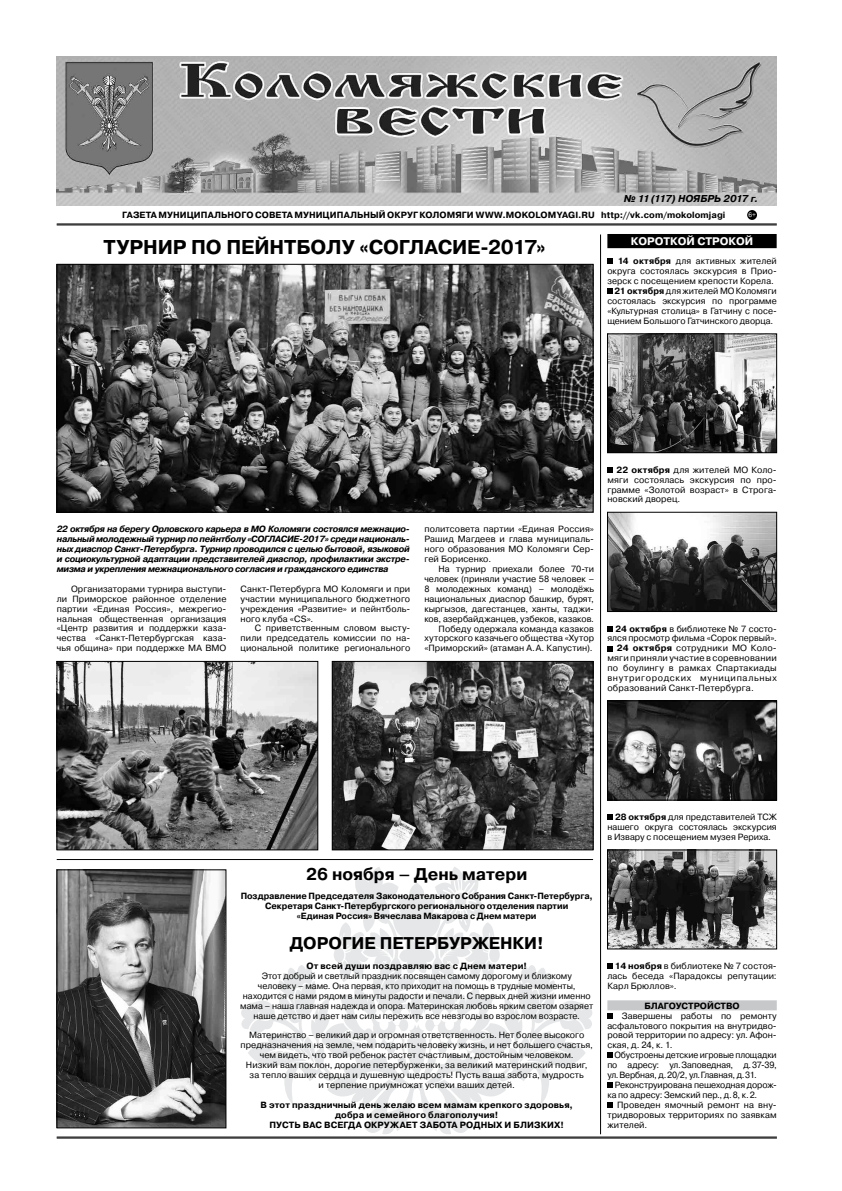
<style>
.page{position:relative;width:842px;height:1191px;background:#fff}
.page>*{position:absolute;margin:0;border:0;box-sizing:border-box;transform-origin:0 0}
.t1{font:700 20px "Pragmatica C";letter-spacing:-.01em;color:#000}
.t2{font:700 17px "Pragmatica C";color:#000}
.t3{font:700 11px "Pragmatica C";color:#fff}
.t4{font:italic 700 10px "Pragmatica C";letter-spacing:-.01em;color:#000}
.t5{font:9px/9.9px "Pragmatica C";letter-spacing:.005em;color:#000;text-align:justify}
.t6{font:700 9px/9.9px "Pragmatica C";letter-spacing:.005em;color:#000;text-align:center}
.t7{font:italic 700 9px/9.9px "Pragmatica C";letter-spacing:-.025em;color:#000;text-align:justify}
.t8{font:9px/9.9px "Pragmatica C";letter-spacing:.005em;color:#000;text-align:justify;scale:.96 1}
.t9{font:9px "Pragmatica C";letter-spacing:.07em;color:#000}
.t10{font:6.4px "Pragmatica C";color:#fff}
.s1{font-weight:700}
</style>
<div class="page">
<hr style="left:57px;top:1136px;width:720px;height:1px;background:#000">
<hr style="left:57px;top:1137px;width:720px;height:1px;background:#000">
<svg style="left:241px;top:867px;width:351px;height:270px"></svg>
<img style="left:57px;top:57px;width:720px;height:148px">
<hr style="left:600px;top:234px;width:1px;height:900px;background:#000">
<div style="left:747px;top:210px;width:10px;height:10px;background:#000;border-radius:50%"></div>
<div style="left:607px;top:1000px;width:170px;height:10px;background:#c7c8ca"></div>
<svg style="left:607px;top:259px;width:6px;height:5px"></svg>
<svg style="left:607px;top:288px;width:6px;height:6px"></svg>
<svg style="left:607px;top:467px;width:6px;height:6px"></svg>
<svg style="left:607px;top:626px;width:6px;height:5px"></svg>
<svg style="left:607px;top:646px;width:6px;height:5px"></svg>
<svg style="left:607px;top:814px;width:6px;height:6px"></svg>
<svg style="left:607px;top:963px;width:6px;height:6px"></svg>
<svg style="left:607px;top:1013px;width:6px;height:5px"></svg>
<svg style="left:607px;top:1052px;width:6px;height:6px"></svg>
<svg style="left:607px;top:1082px;width:6px;height:6px"></svg>
<svg style="left:607px;top:1102px;width:6px;height:5px"></svg>
<div style="left:607px;top:234px;width:170px;height:14px;background:#000"></div>
<img style="left:59px;top:266px;width:532px;height:244px">
<div style="left:57px;top:264px;width:536px;height:248px;border:1px solid #000"></div>
<img style="left:59px;top:663px;width:257px;height:185px">
<div style="left:57px;top:661px;width:261px;height:189px;border:1px solid #000"></div>
<img style="left:334px;top:663px;width:257px;height:185px">
<div style="left:332px;top:661px;width:261px;height:189px;border:1px solid #000"></div>
<img style="left:59px;top:871px;width:165px;height:255px">
<div style="left:57px;top:869px;width:169px;height:259px;border:1px solid #000"></div>
<img style="left:609px;top:336px;width:166px;height:115px">
<div style="left:607px;top:334px;width:170px;height:119px;border:1px solid #000"></div>
<img style="left:609px;top:514px;width:166px;height:95px">
<div style="left:607px;top:512px;width:170px;height:99px;border:1px solid #000"></div>
<img style="left:609px;top:702px;width:166px;height:96px">
<div style="left:607px;top:700px;width:170px;height:100px;border:1px solid #000"></div>
<img style="left:609px;top:852px;width:166px;height:95px">
<div style="left:607px;top:850px;width:170px;height:99px;border:1px solid #000"></div>
<hr style="left:57px;top:859px;width:536px;height:1px;background:#000">
<hr style="left:57px;top:225px;width:720px;height:1px;background:#000">
<hr style="left:57px;top:223px;width:720px;height:1px;background:#000">
<p class="t4" style="left:624px;top:193px;width:136px">№ 11(117) НОЯБРЬ 2017 г.</p>
<p class="t10" style="left:748px;top:211px;width:9px">6+</p>
<p class="t6" style="left:122px;top:210px;width:605px">ГАЗЕТАМУНИЦИПАЛЬНОГОСОВЕТАМУНИЦИПАЛЬНЫЙОКРУГКОЛОМЯГИ WWW.MOKOLOMYAGI.RU http://vk.com/mokolomjagi</p>
<h1 class="t1" style="left:104px;top:236px;width:443px">ТУРНИР ПО ПЕЙНТБОЛУ «СОГЛАСИЕ‑2017»</h1>
<p class="t3" style="left:631px;top:235px;width:124px">КОРОТКОЙ СТРОКОЙ</p>
<p class="t5" style="left:618px;top:256px;width:161px"><span class="s1">14 октября</span> для активных жителей</p>
<p class="t5" style="left:607px;top:266px;width:171px">округа состоялась экскурсия в Прио-</p>
<p class="t5" style="left:607px;top:276px;width:168px">зерск с посещением крепости Корела.</p>
<p class="t5" style="left:614px;top:286px;width:164px"><span class="s1">21 октября</span> для жителей МО Коломяги</p>
<p class="t5" style="left:607px;top:296px;width:171px">состоялась экскурсия по программе</p>
<p class="t5" style="left:607px;top:306px;width:171px">«Культурная столица» в Гатчину с посе-</p>
<p class="t5" style="left:607px;top:316px;width:167px">щением Большого Гатчинского дворца.</p>
<p class="t7" style="left:57px;top:524px;width:354px">22 октября на берегу Орловского карьера в МО Коломяги состоялся межнацио‑ нальный молодежный турнир по пейнтболу «СОГЛАСИЕ‑2017» среди националь‑ ных диаспор Санкт-Петербурга. Турнир проводился с целью бытовой, языковой и социокультурной адаптации представителей диаспор, профилактики экстре‑ мизма и укрепления межнационального согласия и гражданского единства</p>
<p class="t5" style="left:57px;top:584px;width:171px;text-indent:14px">Организаторами турнира выступи&shy;ли Приморское районное отделение партии «Единая Россия», межрегио&shy;нальная общественная организация «Центр развития и поддержки каза&shy;чества «Санкт-Петербургская каза&shy;чья община» при поддержке МА ВМО</p>
<p class="t5" style="left:241px;top:584px;width:171px">Санкт-Петербурга МО Коломяги и при участии муниципального бюджетного учреждения «Развитие» и пейнтболь&shy;ного клуба «CS».</p>
<p class="t5" style="left:241px;top:623px;width:171px;text-indent:14px">С приветственным словом высту&shy;пили председатель комиссии по на&shy;циональной политике регионального</p>
<p class="t5" style="left:424px;top:524px;width:171px">политсовета партии «Единая Россия» Рашид Магдеев и глава муниципаль&shy;ного образования МО Коломяги Сер&shy;гей Борисенко.</p>
<p class="t5" style="left:424px;top:564px;width:171px;text-align:right">На турнир приехали более 70‑ти человек (приняли участие 58 человек – 8 молодежных команд) – молодёжь национальных диаспор башкир, бурят, кыргызов, дагестанцев, ханты, таджи&shy;ков, азербайджанцев, узбеков, казаков.<br>Победу одержала команда казаков хуторского казачьего общества «Хутор «Приморский» (атаман А.А. Капустин).</p>
<p class="t5" style="left:607px;top:465px;width:171px;text-indent:9px"><span class="s1">22 октября</span> для жителей МО Коло&shy;мяги состоялась экскурсия по про&shy;грамме «Золотой возраст» в Строга&shy;новский дворец.</p>
<p class="t5" style="left:616px;top:623px;width:163px"><span class="s1">24 октября</span> в библиотеке № 7 состо-</p>
<p class="t5" style="left:607px;top:633px;width:171px">ялся просмотр фильма «Сорок первый».</p>
<p class="t5" style="left:617px;top:643px;width:161px"><span class="s1">24 октября</span> сотрудники МО Коло-</p>
<p class="t5" style="left:607px;top:653px;width:171px">мяги приняли участие в соревновании</p>
<p class="t5" style="left:607px;top:663px;width:171px">по боулингу в рамках Спартакиады</p>
<p class="t9" style="left:607px;top:673px;width:171px">внутригородских муниципальных</p>
<p class="t5" style="left:607px;top:683px;width:148px">образований Санкт-Петербурга.</p>
<h2 class="t2" style="left:306px;top:864px;width:223px">26 ноября – День матери</h2>
<p class="t6" style="left:241px;top:891px;width:354px">Поздравление Председателя Законодательного Собрания Санкт-Петербурга,<br>Секретаря Санкт-Петербургского регионального отделения партии<br>«Единая Россия» Вячеслава Макарова с Днем матери</p>
<h2 class="t2" style="left:290px;top:933px;width:256px">ДОРОГИЕ ПЕТЕРБУРЖЕНКИ!</h2>
<p class="t6" style="left:306px;top:961px;width:222px">От всей души поздравляю вас с Днем матери!</p>
<p class="t5" style="left:240px;top:971px;width:354px;text-align:center">Этот добрый и светлый праздник посвящен самому дорогому и близкому<br>человеку – маме. Она первая, кто приходит на помощь в трудные моменты, находится с нами рядом в минуты радости и печали. С первых дней жизни именно мама – наша главная надежда и опора. Материнская любовь ярким светом озаряет наше детство и дает нам силы пережить все невзгоды во взрослом возрасте.</p>
<p class="t5" style="left:241px;top:1030px;width:354px;text-align:center">Материнство – великий дар и огромная ответственность. Нет более высокого предназначения на земле, чем подарить человеку жизнь, и нет большего счастья, чем видеть, что твой ребенок растет счастливым, достойным человеком.<br>Низкий вам поклон, дорогие петербурженки, за великий материнский подвиг, за тепло ваших сердца и душевную щедрость! Пусть ваша забота, мудрость<br>и терпение приумножат успехи ваших детей.</p>
<p class="t6" style="left:260px;top:1100px;width:314px">В этот праздничный день желаю всем мамам крепкого здоровья, добра и семейного благополучия!<br>ПУСТЬ ВАС ВСЕГДА ОКРУЖАЕТ ЗАБОТА РОДНЫХ И БЛИЗКИХ!</p>
<p class="t5" style="left:607px;top:812px;width:171px;text-indent:8px"><span class="s1">28 октября</span> для представителей ТСЖ нашего округа состоялась экскурсия в Извару с посещением музея Рериха.</p>
<p class="t5" style="left:607px;top:961px;width:171px;text-indent:8px"><span class="s1">14 ноября</span> в библиотеке № 7 состоя&shy;лась беседа «Парадоксы репутации:<br>Карл Брюллов».</p>
<p class="t6" style="left:644px;top:1000px;width:97px">БЛАГОУСТРОЙСТВО</p>
<p class="t5" style="left:607px;top:1010px;width:171px;text-indent:14px">Завершены работы по ремонту асфальтового покрытия на внутридво&shy;ровой территории по адресу: ул. Афон&shy;ская, д. 24, к. 1.</p>
<p class="t8" style="left:607px;top:1050px;width:178px;text-indent:7px">Обустроены детские игровые площадки по адресу: ул.Заповедная, д.37-39, ул.Вербная, д.20/2, ул.Главная, д.31.</p>
<p class="t5" style="left:607px;top:1080px;width:171px;text-indent:7px">Реконструирована пешеходная дорож&shy;ка по адресу: Земский пер., д.8, к.2.</p>
<p class="t5" style="left:607px;top:1100px;width:171px;text-indent:10px">Проведен ямочный ремонт на вну&shy;тридворовых территориях по заявкам жителей.</p>
</div>
